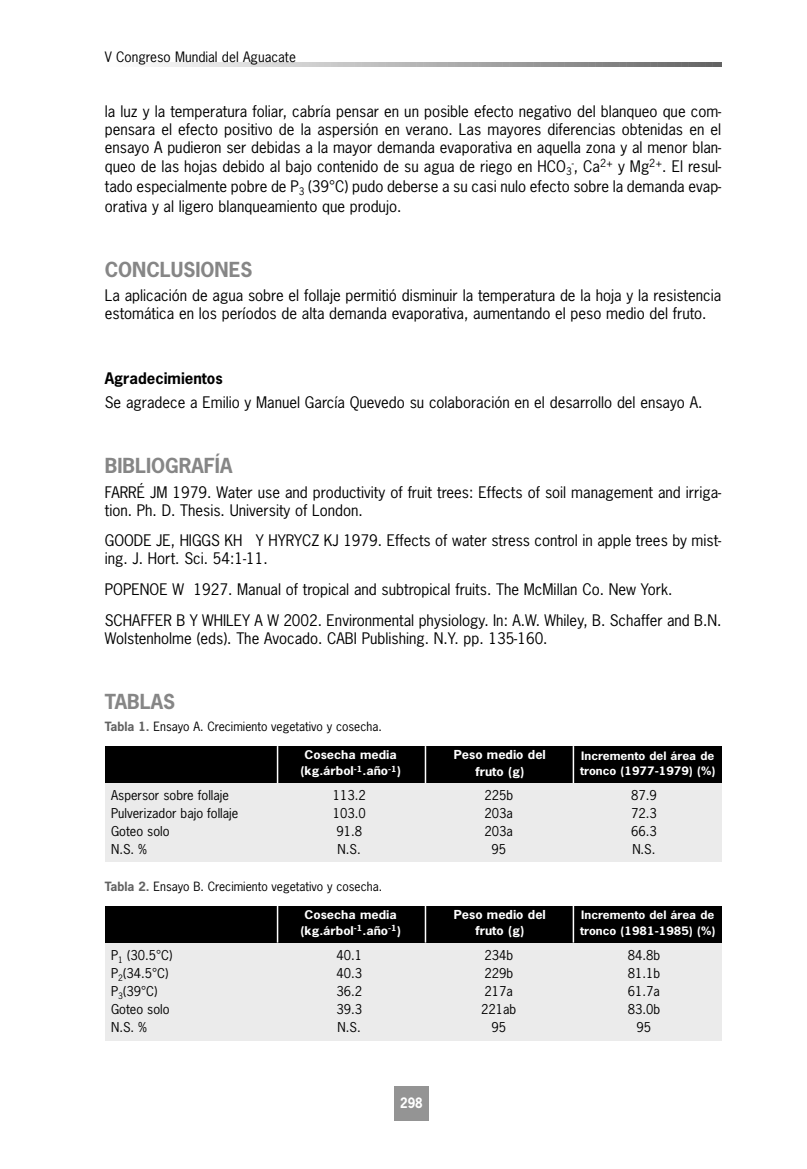
<style>
.page{position:relative;width:807px;height:1169px;background:#fff}
.page>*{position:absolute;margin:0;border:0;box-sizing:border-box;transform-origin:0 0}
.t1{font:700 19.5px "News Gothic";color:#868686}
.t2{font:15px/18px "News Gothic";color:#000}
.t3{font:700 15px "News Gothic";color:#000}
.t4{font:13.5px "News Gothic";color:#000}
.t5{font:700 13.5px "News Gothic";color:#fff;scale:.9 1}
.t6{font:12.75px "News Gothic";color:#000}
.t7{font:12px "News Gothic";color:#000}
.t8{font:700 11.7px/16.5px "News Gothic";color:#fff;text-align:center;scale:1.1 1}
.t9{font:700 11.4px/16px "News Gothic";color:#fff;text-align:center;scale:1.13 1}
.t10{font:700 10.95px/15.5px "News Gothic";color:#fff;scale:1.11 1}
.s1{font-weight:700;color:#626262}
</style>
<div class="page">
<svg style="left:151px;top:62px;width:571px;height:4px;background:#afafaf"></svg>
<div style="left:395px;top:1086px;width:34px;height:34px;background:#949494"></div>
<div style="left:105px;top:762px;width:616px;height:100px;background:#ebebeb"></div>
<div style="left:105px;top:746px;width:616px;height:37px;background:#000"></div>
<hr style="left:277px;top:746px;width:1px;height:37px;background:#fff">
<hr style="left:425px;top:746px;width:1px;height:37px;background:#fff">
<hr style="left:573px;top:746px;width:1px;height:37px;background:#fff">
<div style="left:105px;top:921px;width:616px;height:119px;background:#ebebeb"></div>
<div style="left:105px;top:905px;width:616px;height:37px;background:#000"></div>
<hr style="left:277px;top:905px;width:1px;height:37px;background:#fff">
<hr style="left:425px;top:905px;width:1px;height:37px;background:#fff">
<hr style="left:573px;top:905px;width:1px;height:37px;background:#fff">
<p class="t4" style="left:105px;top:51px;width:193px">V Congreso Mundial del Aguacate</p>
<p class="t2" style="left:105px;top:103px;width:618px;text-align:justify">la luz y la temperatura foliar, cabría pensar en un posible efecto negativo del blanqueo que com&shy;pensara el efecto positivo de la aspersión en verano. Las mayores diferencias obtenidas en el ensayo A pudieron ser debidas a la mayor demanda evaporativa en aquella zona y al menor blan-</p>
<p class="t2" style="left:105px;top:158px;width:618px;line-height:20px;text-align:justify">queo de las hojas debido al bajo contenido de su agua de riego en HCO<sub>3</sub><sup>-</sup>, Ca<sup>2+</sup> y Mg<sup>2+</sup>. El resul&shy;tado especialmente pobre de P<sub>3</sub> (39°C) pudo deberse a su casi nulo efecto sobre la demanda evap&shy;orativa y al ligero blanqueamiento que produjo.</p>
<h1 class="t1" style="left:105px;top:262px;width:149px">CONCLUSIONES</h1>
<p class="t2" style="left:105px;top:288px;width:618px">La aplicación de agua sobre el follaje permitió disminuir la temperatura de la hoja y la resistencia estomática en los períodos de alta demanda evaporativa, aumentando el peso medio del fruto.</p>
<p class="t3" style="left:105px;top:372px;width:119px">Agradecimientos</p>
<p class="t2" style="left:105px;top:395px;width:599px">Se agradece a Emilio y Manuel García Quevedo su colaboración en el desarrollo del ensayo A.</p>
<h1 class="t1" style="left:105px;top:458px;width:129px">BIBLIOGRAFÍA</h1>
<p class="t2" style="left:105px;top:484px;width:618px">FARRÉ JM 1979. Water use and productivity of fruit trees: Effects of soil management and irriga&shy;tion. Ph. D. Thesis. University of London.</p>
<p class="t2" style="left:105px;top:533px;width:618px">GOODE JE, HIGGS KH Y HYRYCZ KJ 1979. Effects of water stress control in apple trees by mist&shy;ing. J. Hort. Sci. 54:1-11.</p>
<p class="t2" style="left:105px;top:575px;width:618px;line-height:30.8px">POPENOE W 1927. Manual of tropical and subtropical fruits. The McMillan Co. New York.<br>SCHAFFER B Y WHILEY A W 2002. Environmental physiology. In: A.W. Whiley, B. Schaffer and B.N.</p>
<p class="t2" style="left:105px;top:630px;width:444px">Wolstenholme (eds). The Avocado. CABI Publishing. N.Y. pp. 135-160.</p>
<h1 class="t1" style="left:105px;top:694px;width:72px">TABLAS</h1>
<p class="t7" style="left:105px;top:721px;width:278px"><span class="s1">Tabla 1.</span> Ensayo A. Crecimiento vegetativo y cosecha.</p>
<p class="t9" style="left:300px;top:748px;width:91px">Cosecha media (kg.árbol<sup>-1</sup>.año<sup>-1</sup>)</p>
<p class="t8" style="left:454px;top:747px;width:85px">Peso medio del fruto (g)</p>
<p class="t10" style="left:580px;top:748px;width:123px">Incremento del área de tronco (1977-1979) (%)</p>
<p class="t6" style="left:111px;top:790px;width:119px">Aspersor sobre follaje</p>
<p class="t6" style="left:333px;top:790px;width:35px">113.2</p>
<p class="t6" style="left:484px;top:790px;width:30px">225b</p>
<p class="t6" style="left:631px;top:790px;width:27px">87.9</p>
<p class="t6" style="left:111px;top:808px;width:129px">Pulverizador bajo follaje</p>
<p class="t6" style="left:333px;top:808px;width:35px">103.0</p>
<p class="t6" style="left:485px;top:808px;width:30px">203a</p>
<p class="t6" style="left:631px;top:808px;width:27px">72.3</p>
<p class="t6" style="left:111px;top:826px;width:60px">Goteo solo</p>
<p class="t6" style="left:336px;top:826px;width:27px">91.8</p>
<p class="t6" style="left:485px;top:826px;width:30px">203a</p>
<p class="t6" style="left:631px;top:826px;width:27px">66.3</p>
<p class="t6" style="left:111px;top:844px;width:38px">N.S. %</p>
<p class="t6" style="left:338px;top:844px;width:25px">N.S.</p>
<p class="t6" style="left:491px;top:844px;width:16px">95</p>
<p class="t6" style="left:632px;top:844px;width:25px">N.S.</p>
<p class="t7" style="left:105px;top:881px;width:279px"><span class="s1">Tabla 2.</span> Ensayo B. Crecimiento vegetativo y cosecha.</p>
<p class="t9" style="left:300px;top:907px;width:91px">Cosecha media (kg.árbol<sup>-1</sup>.año<sup>-1</sup>)</p>
<p class="t8" style="left:454px;top:907px;width:85px">Peso medio del fruto (g)</p>
<p class="t10" style="left:580px;top:908px;width:123px">Incremento del área de tronco (1981-1985) (%)</p>
<p class="t6" style="left:111px;top:950px;width:63px">P<sub>1</sub> (30.5°C)</p>
<p class="t6" style="left:336px;top:950px;width:27px">40.1</p>
<p class="t6" style="left:484px;top:950px;width:30px">234b</p>
<p class="t6" style="left:628px;top:950px;width:34px">84.8b</p>
<p class="t6" style="left:111px;top:968px;width:59px">P<sub>2</sub>(34.5°C)</p>
<p class="t6" style="left:336px;top:968px;width:27px">40.3</p>
<p class="t6" style="left:484px;top:968px;width:30px">229b</p>
<p class="t6" style="left:628px;top:968px;width:34px">81.1b</p>
<p class="t6" style="left:111px;top:986px;width:48px">P<sub>3</sub>(39°C)</p>
<p class="t6" style="left:336px;top:986px;width:27px">36.2</p>
<p class="t6" style="left:485px;top:986px;width:30px">217a</p>
<p class="t6" style="left:628px;top:986px;width:34px">61.7a</p>
<p class="t6" style="left:111px;top:1004px;width:60px">Goteo solo</p>
<p class="t6" style="left:336px;top:1004px;width:27px">39.3</p>
<p class="t6" style="left:481px;top:1004px;width:37px">221ab</p>
<p class="t6" style="left:628px;top:1004px;width:34px">83.0b</p>
<p class="t6" style="left:111px;top:1022px;width:38px">N.S. %</p>
<p class="t6" style="left:338px;top:1022px;width:25px">N.S.</p>
<p class="t6" style="left:491px;top:1022px;width:16px">95</p>
<p class="t6" style="left:637px;top:1022px;width:16px">95</p>
<p class="t5" style="left:400px;top:1097px;width:27px">298</p>
</div>
